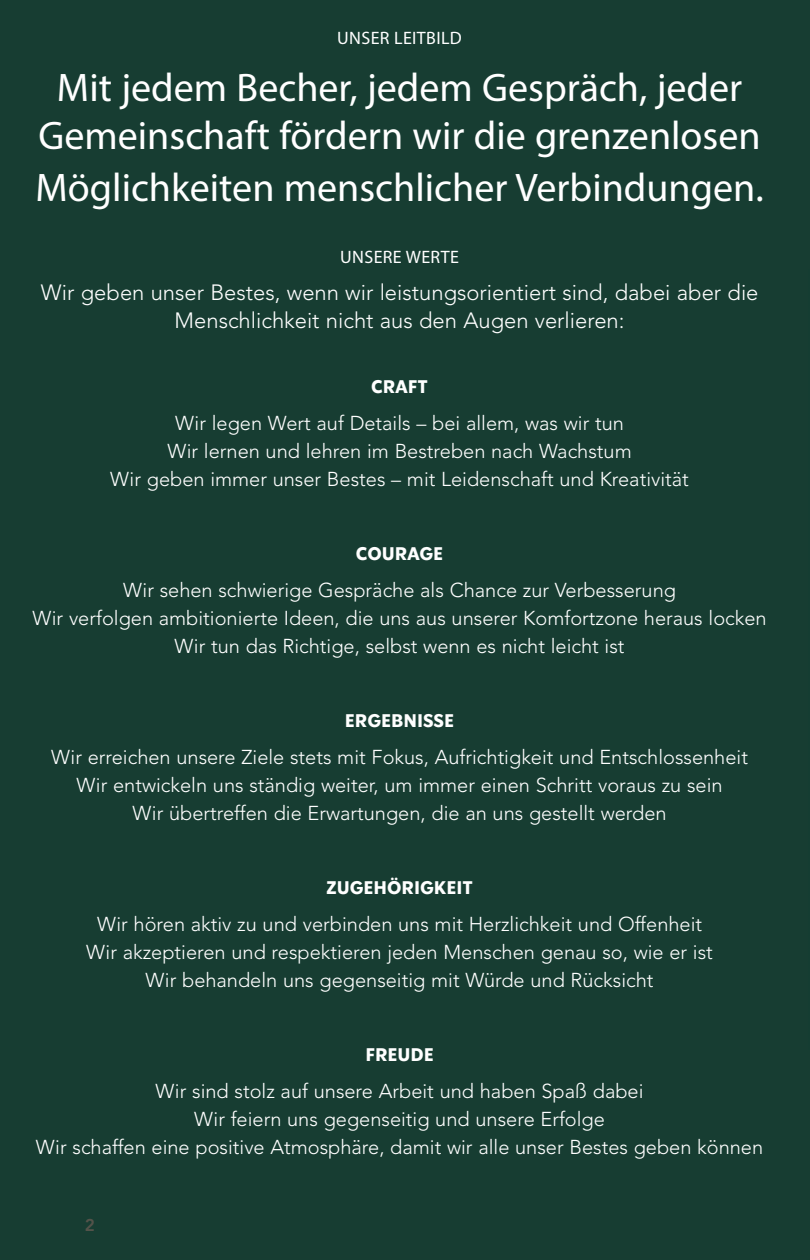
<style>
.page{position:relative;width:810px;height:1260px;background:#173d32}
.page>*{position:absolute;margin:0;border:0;box-sizing:border-box;transform-origin:0 0}
.t1{font:40px/48px "Myriad Pro";color:#fff;text-align:center}
.t2{font:300 22px/28px "Avenir LT Std";color:#fff;text-align:center}
.t3{font:300 20px/28px "Avenir LT Std";color:#fff;text-align:center}
.t4{font:700 18px "So Do Sans";color:#fff}
.t5{font:18px "Myriad Pro";letter-spacing:.02em;color:#fff}
.t6{font:800 17px "Avenir LT Std";color:#54534a}
</style>
<div class="page">
<p class="t5" style="left:337px;top:27px;width:126px">UNSER LEITBILD</p>
<h1 class="t1" style="left:38px;top:63px;width:724px">Mit jedem Becher, jedem Gespräch, jeder<br>Gemeinschaft fördern wir die grenzenlosen</h1>
<h1 class="t1" style="left:36px;top:163px;width:730px">Möglichkeiten menschlicher Verbindungen.</h1>
<p class="t5" style="left:340px;top:246px;width:120px">UNSERE WERTE</p>
<p class="t2" style="left:41px;top:279px;width:719px">Wir geben unser Bestes, wenn wir leistungsorientiert sind, dabei aber die<br>Menschlichkeit nicht aus den Augen verlieren:</p>
<p class="t4" style="left:371px;top:376px;width:58px">CRAFT</p>
<p class="t3" style="left:110px;top:410px;width:580px">Wir legen Wert auf Details – bei allem, was wir tun<br>Wir lernen und lehren im Bestreben nach Wachstum<br>Wir geben immer unser Bestes – mit Leidenschaft und Kreativität</p>
<p class="t4" style="left:356px;top:543px;width:89px">COURAGE</p>
<p class="t3" style="left:33px;top:577px;width:736px">Wir sehen schwierige Gespräche als Chance zur Verbesserung<br>Wir verfolgen ambitionierte Ideen, die uns aus unserer Komfortzone heraus locken<br>Wir tun das Richtige, selbst wenn es nicht leicht ist</p>
<p class="t4" style="left:345px;top:710px;width:111px">ERGEBNISSE</p>
<p class="t3" style="left:51px;top:744px;width:698px">Wir erreichen unsere Ziele stets mit Fokus, Aufrichtigkeit und Entschlossenheit<br>Wir entwickeln uns ständig weiter, um immer einen Schritt voraus zu sein<br>Wir übertreffen die Erwartungen, die an uns gestellt werden</p>
<p class="t4" style="left:326px;top:877px;width:148px">ZUGEHÖRIGKEIT</p>
<p class="t3" style="left:86px;top:911px;width:628px">Wir hören aktiv zu und verbinden uns mit Herzlichkeit und Offenheit<br>Wir akzeptieren und respektieren jeden Menschen genau so, wie er ist<br>Wir behandeln uns gegenseitig mit Würde und Rücksicht</p>
<p class="t4" style="left:365px;top:1044px;width:70px">FREUDE</p>
<p class="t3" style="left:36px;top:1078px;width:729px">Wir sind stolz auf unsere Arbeit und haben Spaß dabei<br>Wir feiern uns gegenseitig und unsere Erfolge<br>Wir schaffen eine positive Atmosphäre, damit wir alle unser Bestes geben können</p>
<p class="t6" style="left:85px;top:1216px;width:12px">2</p>
</div>
